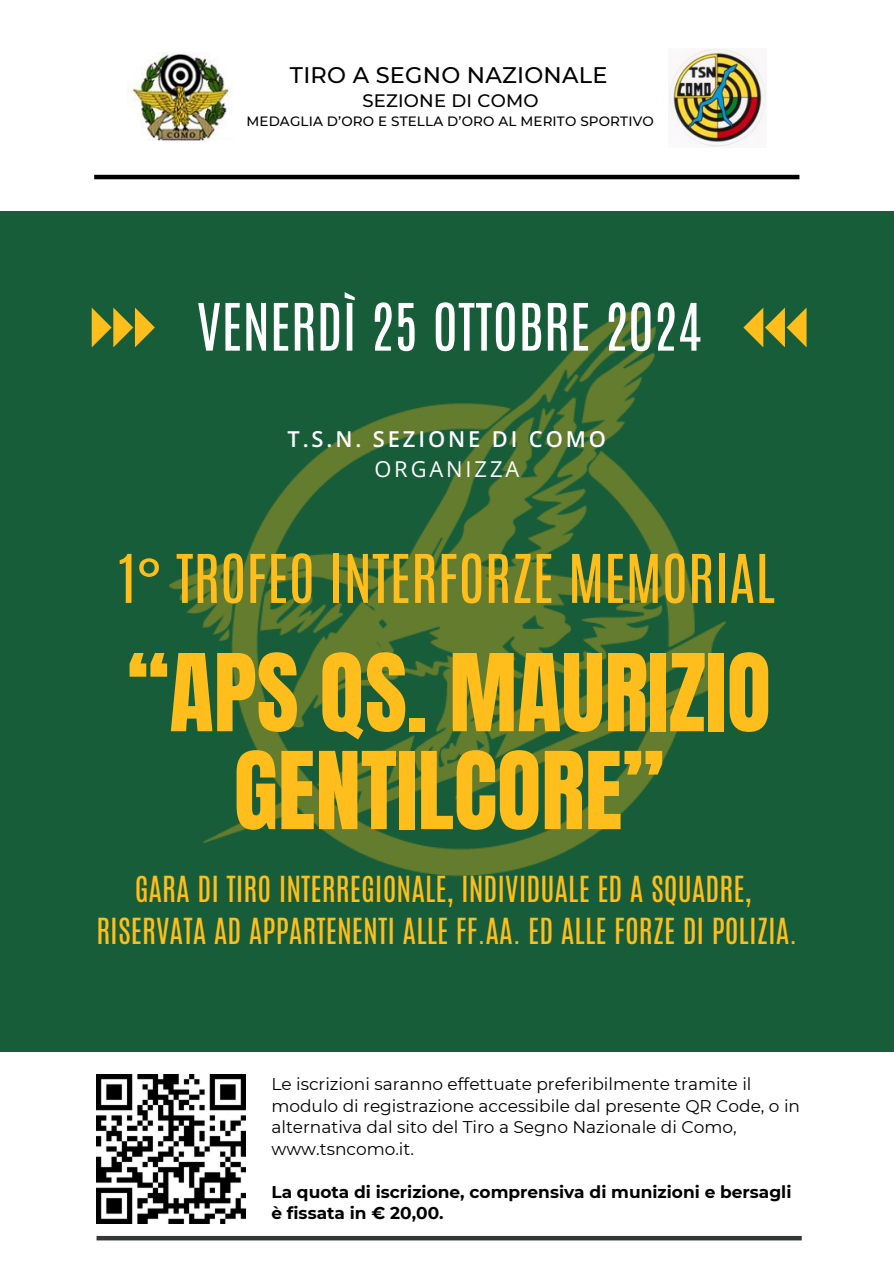
<style>
.page{position:relative;width:894px;height:1264px;background:#fff}
.page>*{position:absolute;margin:0;border:0;box-sizing:border-box;transform-origin:0 0}
.t1{font:91.05px/97.8px "Anton";color:#ffbe1b;text-align:center}
.t2{font:57px "Antonio";color:#ffbe1b}
.t3{font:55.5px "Antonio";color:#fff}
.t4{font:30px/41.5px "Antonio";color:#ffbe1b;text-align:center}
.t5{font:500 22.5px "Montserrat";letter-spacing:.01em;color:#000}
.t6{font:600 21.9px/30.3px "Open Sans";letter-spacing:.13em;color:#fff;text-align:center}
.t7{font:500 18px "Montserrat";letter-spacing:.01em;color:#000}
.t8{font:16.95px/21.5px "Montserrat";color:#000}
.t9{font:700 16.95px/21.5px "Montserrat";color:#000}
.t10{font:500 13.5px "Montserrat";letter-spacing:.01em;color:#000}
.s1{font-weight:400}
</style>
<div class="page">
<div style="left:0;top:0;width:893px;height:1263px;background:#175d39"></div>
<img style="left:169px;top:311px;width:557px;height:566px">
<div style="left:0;top:1052px;width:893px;height:211px;background:#fff"></div>
<div style="left:96px;top:1235px;width:705px;height:5px;background:#353638"></div>
<svg style="left:92px;top:307px;width:63px;height:40px"></svg>
<svg style="left:743px;top:307px;width:63px;height:40px"></svg>
<div style="left:0;top:0;width:893px;height:211px;background:#fff"></div>
<hr style="left:94px;top:175px;width:705px;height:4px;background:#000">
<img style="left:127px;top:52px;width:104px;height:88px">
<img style="left:668px;top:49px;width:97px;height:99px">
<img style="left:96px;top:1074px;width:149px;height:149px">
<p class="t5" style="left:290px;top:61px;width:319px">TIRO A SEGNO NAZIONALE</p>
<h4 class="t7" style="left:362px;top:90px;width:178px">SEZIONE DI COMO</h4>
<p class="t10" style="left:246px;top:113px;width:409px">MEDAGLIA D’ORO E STELLA D’ORO AL MERITO SPORTIVO</p>
<h2 class="t3" style="left:196px;top:287px;width:506px">VENERDÌ 25 OTTOBRE 2024</h2>
<h5 class="t6" style="left:287px;top:423px;width:320px">T.S.N. SEZIONE DI COMO<br><span class="s1">ORGANIZZA</span></h5>
<p class="t2" style="left:118px;top:537px;width:658px">1° TROFEO INTERFORZE MEMORIAL</p>
<p class="t1" style="left:127px;top:645px;width:645px">“APS QS. MAURIZIO<br>GENTILCORE”</p>
<p class="t4" style="left:96px;top:868px;width:702px">GARA DI TIRO INTERREGIONALE, INDIVIDUALE ED A SQUADRE,<br>RISERVATA AD APPARTENENTI ALLE FF.AA. ED ALLE FORZE DI POLIZIA.</p>
<h2 class="t8" style="left:271px;top:1073px;width:530px">Le iscrizioni saranno effettuate preferibilmente tramite il modulo di registrazione accessibile dal presente QR Code, o in alternativa dal sito del Tiro a Segno Nazionale di Como, www.tsncomo.it.</h2>
<h1 class="t9" style="left:271px;top:1180px;width:521px">La quota di iscrizione, comprensiva di munizioni e bersagli è fissata in € 20,00.</h1>
</div>
